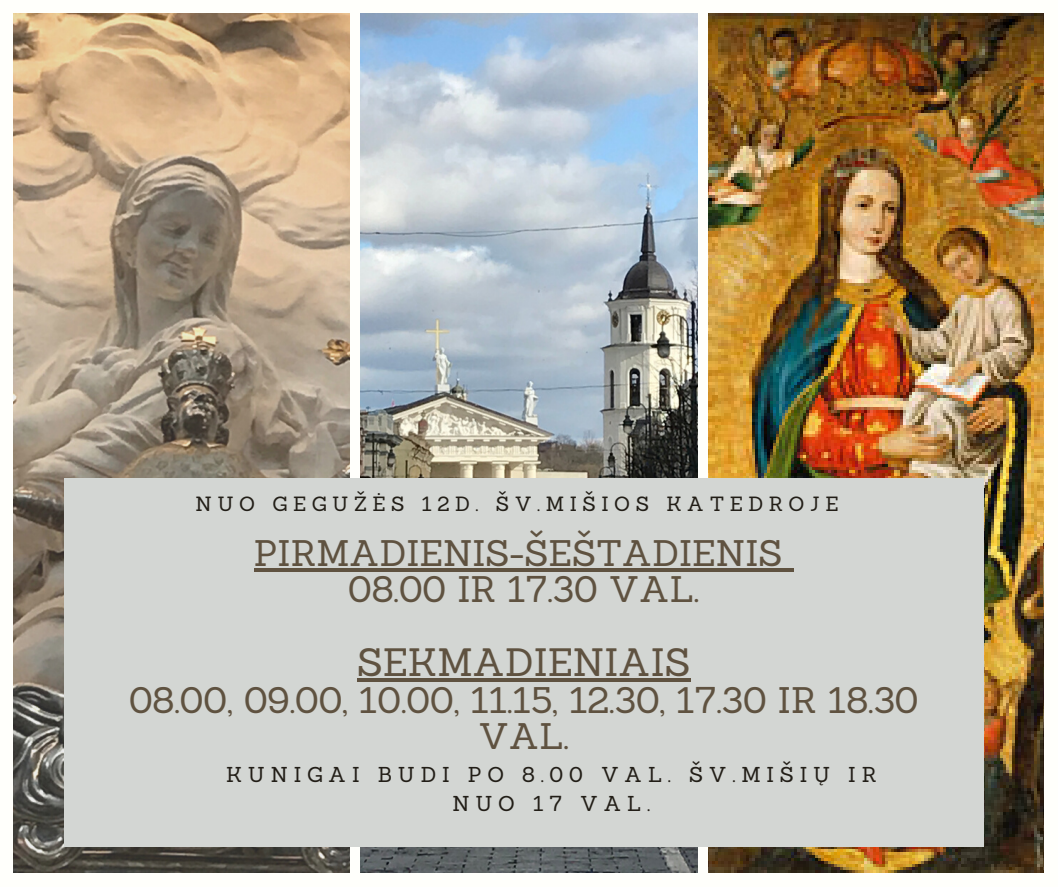
<style>
.page{position:relative;width:1058px;height:887px;background:#fff}
.page>*{position:absolute;margin:0;border:0;box-sizing:border-box;transform-origin:0 0}
.t1{font:38.55px "Sanchez";color:#5f5240}
.t2{font:36px/36px "Sanchez";color:#5f5240;text-align:center}
.t3{font:21px/28.8px "Sanchez";letter-spacing:.275em;color:#221e17;text-align:center}
.t4{font:20.1px "Sanchez";letter-spacing:.275em;color:#221e17}
</style>
<div class="page">
<div style="left:0;top:0;width:1058px;height:886px;background:#fffffb"></div>
<img style="left:14px;top:14px;width:335px;height:858px">
<img style="left:360px;top:14px;width:337px;height:858px">
<img style="left:708px;top:14px;width:335px;height:858px">
<div style="left:64px;top:478px;width:919px;height:368px;background:#d3d6d3"></div>
<hr style="left:254px;top:568px;width:528px;height:3px;background:#5f5240">
<svg style="left:782px;top:568px;width:11px;height:3px"></svg>
<hr style="left:357px;top:678px;width:333px;height:4px;background:#5f5240">
<p class="t4" style="left:195px;top:490px;width:644px">NUO GEGUŽĖS 12D. ŠV.MIŠIOS KATEDROJE</p>
<p class="t2" style="left:254px;top:535px;width:530px">PIRMADIENIS-ŠEŠTADIENIS<br>08.00 IR 17.30 VAL.</p>
<p class="t1" style="left:357px;top:637px;width:335px">SEKMADIENIAIS</p>
<p class="t2" style="left:129px;top:681px;width:791px">08.00, 09.00, 10.00, 11.15, 12.30, 17.30 IR 18.30<br>VAL.</p>
<p class="t3" style="left:226px;top:760px;width:652px">KUNIGAI BUDI PO 8.00 VAL. ŠV.MIŠIŲ IR<br>NUO 17 VAL.</p>
</div>
